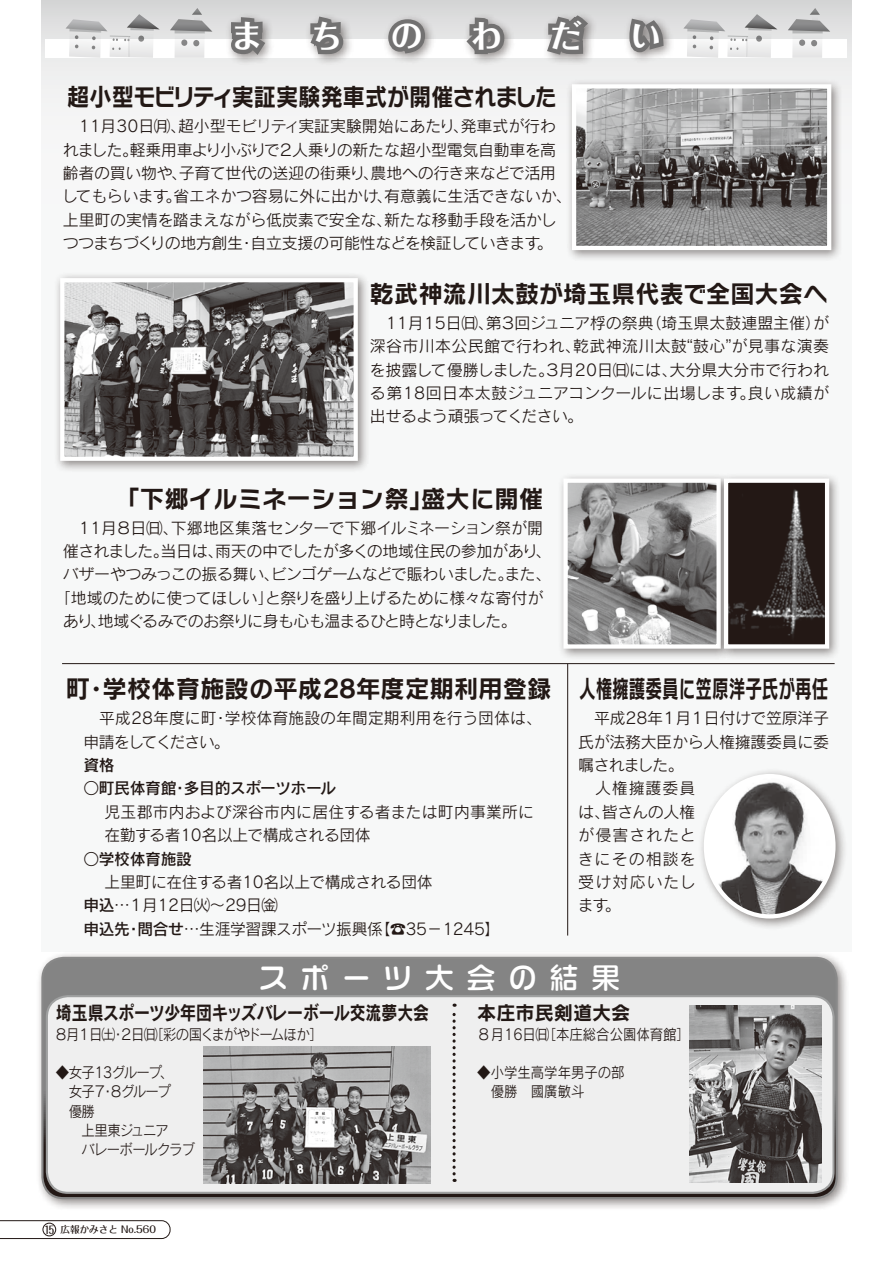
<style>
.page{position:relative;width:893px;height:1263px;background:#fff}
.page>*{position:absolute;margin:0;border:0;box-sizing:border-box;transform-origin:0 0}
.t1{font:700 31.95px "Folk Pro";color:#fff}
.t2{font:28.65px "True Logo M B";letter-spacing:.45em;color:#fff}
.t3{font:24.45px "Rodin NTLG Pro B";color:#221815}
.t4{font:24.45px "Rodin NTLG Pro B";letter-spacing:-.025em;color:#221815;scale:.91 1}
.t5{font:24.45px "Rodin NTLG Pro B";color:#221815;scale:.68 1}
.t6{font:19.2px "Rodin Pro N B";color:#221815;scale:.83 1}
.t7{font:19.2px "Rodin Pro N B";color:#221815}
.t8{font:15.9px/23.4px "Rodin Pro N M";letter-spacing:-.015em;color:#221815}
.t9{font:15.9px/23.4px "Rodin Pro N M";letter-spacing:.005em;color:#221815}
.t10{font:15.9px/23.4px "Rodin Pro N M";letter-spacing:-.05em;color:#221815}
.t11{font:15.9px "Rodin Pro N DB";letter-spacing:-.02em;color:#221815}
.t12{font:15.9px "Rodin Pro N M";letter-spacing:.07em;color:#221815}
.t13{font:15.9px "Rodin Pro N M";letter-spacing:.01em;color:#221815}
.t14{font:15.9px "Rodin Pro N M";letter-spacing:-.045em;color:#221815}
.t15{font:15.9px "Rodin Pro N M";letter-spacing:.02em;color:#221815}
.t16{font:15.9px "Rodin Pro N M";letter-spacing:-.035em;color:#221815}
.t17{font:14.85px/19.2px "Rodin Pro N M";letter-spacing:-.04em;color:#221815;scale:.9 1}
.t18{font:14.85px/19.2px "Rodin Pro N M";color:#221815;scale:.9 1}
.t19{font:14.85px "Rodin Pro N M";letter-spacing:-.07em;color:#221815;scale:.9 1}
.t20{font:500 10.65px "Folk Pro";color:#221815}
.t21{font:500 9.6px "Folk Pro";color:#221815}
.s1{font-family:"Rodin Pro N DB"}
</style>
<div class="page">
<div style="left:42px;top:0;width:809px;height:951px;background:#f7f8f8"></div>
<div style="left:46px;top:39px;width:801px;height:18px;background:#fff"></div>
<div style="left:225px;top:10px;width:450px;height:56px;background:#221815;opacity:.5"></div>
<svg style="left:227px;top:13px;width:44px;height:49px;background:#a7a6a6"></svg>
<svg style="left:305px;top:0;width:42px;height:60px;background:#b2b1b1"></svg>
<svg style="left:384px;top:15px;width:45px;height:44px;background:#a5a4a4"></svg>
<svg style="left:460px;top:13px;width:49px;height:46px;background:#acabab"></svg>
<svg style="left:541px;top:10px;width:53px;height:57px"></svg>
<svg style="left:625px;top:0;width:43px;height:57px;background:#b4b3b3"></svg>
<svg style="left:66px;top:14px;width:94px;height:44px"></svg>
<svg style="left:170px;top:8px;width:42px;height:50px"></svg>
<svg style="left:683px;top:14px;width:94px;height:44px"></svg>
<svg style="left:788px;top:8px;width:42px;height:50px"></svg>
<div style="left:35px;top:951px;width:815px;height:260px;background:#221815;opacity:.5"></div>
<svg style="left:42px;top:958px;width:795px;height:240px;background:#7f7e7e"></svg>
<div style="left:41px;top:957px;width:797px;height:242px;border:2px solid #898989;border-radius:21px"></div>
<div style="left:47px;top:996px;width:786px;height:197px;background:#efefef;border-radius:21px"></div>
<div style="left:46px;top:995px;width:789px;height:199px;border:2px solid #9fa0a0;border-radius:21px"></div>
<svg style="left:452px;top:1003px;width:4px;height:179px"></svg>
<img style="left:203px;top:1046px;width:228px;height:137px">
<div style="left:566px;top:78px;width:277px;height:184px;background:#221815;opacity:.5"></div>
<img style="left:577px;top:89px;width:249px;height:156px">
<div style="left:572px;top:84px;width:259px;height:166px;border:4px solid #fff"></div>
<div style="left:557px;top:473px;width:176px;height:187px;background:#221815;opacity:.5"></div>
<img style="left:568px;top:483px;width:148px;height:161px">
<div style="left:563px;top:478px;width:158px;height:171px;border:4px solid #fff"></div>
<div style="left:718px;top:473px;width:123px;height:187px;background:#221815;opacity:.5"></div>
<img style="left:729px;top:483px;width:95px;height:161px">
<div style="left:724px;top:478px;width:105px;height:171px;border:4px solid #fff"></div>
<div style="left:698px;top:768px;width:149px;height:162px;background:#221815;opacity:.5"></div>
<img style="left:706px;top:776px;width:127px;height:140px">
<div style="left:704px;top:774px;width:132px;height:144px;border:4px solid #fff;border-radius:50%"></div>
<div style="left:54px;top:272px;width:316px;height:201px;background:#221815;opacity:.5"></div>
<img style="left:65px;top:283px;width:288px;height:173px">
<div style="left:60px;top:278px;width:298px;height:183px;border:4px solid #fff"></div>
<img style="left:689px;top:1006px;width:133px;height:176px">
<hr style="left:567px;top:664px;width:1px;height:271px;background:#221815">
<hr style="left:62px;top:663px;width:773px;height:1px;background:#221815">
<svg style="left:0;top:1220px;width:171px;height:19px"></svg>
<div style="left:43px;top:1223px;width:13px;height:13px;border:1px solid #221815;border-radius:50%"></div>
<h1 class="t1" style="left:231px;top:9px;width:33px">ま</h1>
<h1 class="t1" style="left:311px;top:9px;width:33px">ち</h1>
<h1 class="t1" style="left:391px;top:9px;width:33px">の</h1>
<h1 class="t1" style="left:470px;top:9px;width:33px">わ</h1>
<h1 class="t1" style="left:550px;top:9px;width:33px">だ</h1>
<h1 class="t1" style="left:630px;top:9px;width:33px">い</h1>
<h3 class="t4" style="left:67px;top:80px;width:540px">超小型モビリティ実証実験発車式が開催されました</h3>
<p class="t8" style="left:178px;top:114px;width:379px">超小型モビリティ実証実験開始にあたり発車式が行わ</p>
<p class="t8" style="left:63px;top:114px;width:495px">　11月30日㈪、<br>れました軽乗用車より小ぶりで２人乗りの新たな超小型電気自動車を高</p>
<p class="t8" style="left:453px;top:114px;width:17px">、</p>
<p class="t8" style="left:63px;top:137px;width:495px;text-indent:59px">。<br>齢者の買い物や子育て世代の送迎の街乗り農地への行き来などで活用</p>
<p class="t8" style="left:62px;top:161px;width:511px;text-indent:109px">、<br>してもらいます省エネかつ容易に外に出かけ有意義に生活できないか、</p>
<p class="t8" style="left:363px;top:161px;width:17px">、</p>
<p class="t8" style="left:166px;top:184px;width:17px">。</p>
<p class="t8" style="left:376px;top:184px;width:17px">、</p>
<p class="t8" style="left:63px;top:208px;width:331px">上里町の実情を踏まえながら低炭素で安全な、</p>
<p class="t8" style="left:384px;top:208px;width:174px">新たな移動手段を活かし</p>
<p class="t8" style="left:63px;top:231px;width:182px">つつまちづくりの地方創生</p>
<p class="t8" style="left:251px;top:231px;width:291px">自立支援の可能性などを検証していきます</p>
<p class="t8" style="left:239px;top:231px;width:17px">・</p>
<p class="t8" style="left:537px;top:231px;width:17px">。</p>
<h3 class="t3" style="left:370px;top:277px;width:459px">乾武神流川太鼓が埼玉県代表で全国大会へ</h3>
<p class="t8" style="left:646px;top:311px;width:185px">（埼玉県太鼓連盟主催が）</p>
<p class="t8" style="left:573px;top:311px;width:257px;text-indent:-203px">　11月15日㈰第、３回ジュニア桴の祭典<br>乾武神流川太鼓“鼓心”が見事な演奏</p>
<p class="t15" style="left:370px;top:336px;width:212px">深谷市川本公民館で行われ、</p>
<p class="t9" style="left:370px;top:357px;width:461px">を披露して優勝しました３。月20日㈰には、<br>る第18回日本太鼓ジュニアコンクールに出場します良い成績が</p>
<p class="t9" style="left:669px;top:357px;width:161px">大分県大分市で行われ</p>
<p class="t8" style="left:739px;top:381px;width:17px">。</p>
<p class="t14" style="left:370px;top:406px;width:215px">出せるよう頑張ってください。</p>
<h3 class="t3" style="left:115px;top:482px;width:319px">「下郷イルミネーション祭」</h3>
<p class="t8" style="left:171px;top:515px;width:374px">下郷地区集落センターで下郷イルミネーション祭が開</p>
<h3 class="t3" style="left:421px;top:482px;width:124px">盛大に開催</h3>
<p class="t8" style="left:63px;top:515px;width:117px">　11月８日㈰、</p>
<p class="t8" style="left:215px;top:539px;width:324px">雨天の中でしたが多くの地域住民の参加があり</p>
<p class="t16" style="left:63px;top:541px;width:162px">催されました当日は、</p>
<p class="t8" style="left:63px;top:539px;width:490px;text-indent:90px">。<br>バザーやつみっこの振る舞いビンゴゲームなどで賑わいましたまた、</p>
<p class="t8" style="left:535px;top:539px;width:17px">、</p>
<p class="t8" style="left:497px;top:562px;width:17px">。</p>
<p class="t8" style="left:264px;top:562px;width:281px">、<br>と祭りを盛り上げるために様々な寄付が</p>
<p class="t10" style="left:63px;top:586px;width:455px;text-indent:-8px">「地域のために使ってほしい」<br>あり地域ぐるみでのお祭りに身も心も温まるひと時となりました。</p>
<p class="t8" style="left:90px;top:609px;width:17px">、</p>
<h3 class="t3" style="left:102px;top:672px;width:451px">学校体育施設の平成28年度定期利用登録</h3>
<h3 class="t3" style="left:66px;top:672px;width:26px">町</h3>
<h3 class="t3" style="left:84px;top:672px;width:26px">・</h3>
<p class="t8" style="left:83px;top:706px;width:148px">　平成28年度に町申請をしてください。</p>
<p class="t11" style="left:83px;top:754px;width:33px">資格</p>
<p class="t11" style="left:184px;top:778px;width:154px">多目的スポーツホール</p>
<p class="t13" style="left:225px;top:708px;width:319px">学校体育施設の年間定期利用を行う団体は、</p>
<p class="t8" style="left:213px;top:706px;width:17px">・</p>
<p class="t11" style="left:83px;top:778px;width:95px">○町民体育館</p>
<p class="t8" style="left:105px;top:799px;width:431px">児玉郡市内および深谷市内に居住する者または町内事業所に在勤する者10名以上で構成される団体</p>
<p class="t11" style="left:83px;top:848px;width:110px">○学校体育施設</p>
<p class="t8" style="left:105px;top:870px;width:330px">上里町に在住する者10名以上で構成される団体</p>
<p class="t8" style="left:83px;top:893px;width:196px"><span class="s1">申込</span>…１月12日㈫～29日㈮</p>
<p class="t8" style="left:375px;top:916px;width:127px">】☎35－1245【</p>
<p class="t11" style="left:172px;top:778px;width:17px">・</p>
<p class="t8" style="left:137px;top:916px;width:247px"><span class="s1">問合せ</span>…生涯学習課スポーツ振興係</p>
<p class="t11" style="left:83px;top:918px;width:48px">申込先</p>
<p class="t11" style="left:126px;top:918px;width:17px">・</p>
<h3 class="t5" style="left:579px;top:672px;width:368px">人権擁護委員に笠原洋子氏が再任</h3>
<p class="t8" style="left:578px;top:706px;width:252px">　平成28年１月１日付けで笠原洋子</p>
<p class="t8" style="left:578px;top:729px;width:252px">氏が法務大臣から人権擁護委員に委</p>
<p class="t8" style="left:578px;top:753px;width:107px">嘱されました。</p>
<p class="t8" style="left:578px;top:776px;width:118px">　人権擁護委員</p>
<p class="t8" style="left:602px;top:799px;width:95px">皆さんの人権</p>
<p class="t8" style="left:578px;top:799px;width:33px">は、</p>
<p class="t12" style="left:578px;top:825px;width:119px">が侵害されたと</p>
<p class="t12" style="left:578px;top:848px;width:120px">きにその相談を</p>
<p class="t12" style="left:578px;top:872px;width:119px">受け対応いたし</p>
<p class="t8" style="left:605px;top:893px;width:17px">。</p>
<p class="t8" style="left:578px;top:893px;width:32px">ます</p>
<h2 class="t2" style="left:259px;top:963px;width:363px">スポーツ大会の結果</h2>
<p class="t6" style="left:56px;top:1000px;width:451px">埼玉県スポーツ少年団キッズバレーボール交流夢大会</p>
<p class="t19" style="left:150px;top:1025px;width:193px">［彩の国くまがやドームほか[</p>
<p class="t7" style="left:477px;top:1000px;width:155px">本庄市民剣道大会</p>
<p class="t18" style="left:543px;top:1024px;width:165px">［本庄総合公園体育館[</p>
<p class="t17" style="left:55px;top:1024px;width:69px">８月１日㈯</p>
<p class="t17" style="left:56px;top:1063px;width:156px">◆女子13グループ、<br>　女子 ８・７ グループ<br>　優勝<br>　　上里東ジュニア<br>　　バレーボールクラブ</p>
<p class="t17" style="left:111px;top:1024px;width:53px">２・日㈰</p>
<p class="t17" style="left:477px;top:1024px;width:82px">８月16日㈰</p>
<p class="t18" style="left:477px;top:1063px;width:165px">◆小学生高学年男子の部　優勝　國廣敏斗</p>
<p class="t21" style="left:61px;top:1221px;width:97px">広報かみさと No.560</p>
<p class="t20" style="left:45px;top:1220px;width:11px">15</p>
</div>
